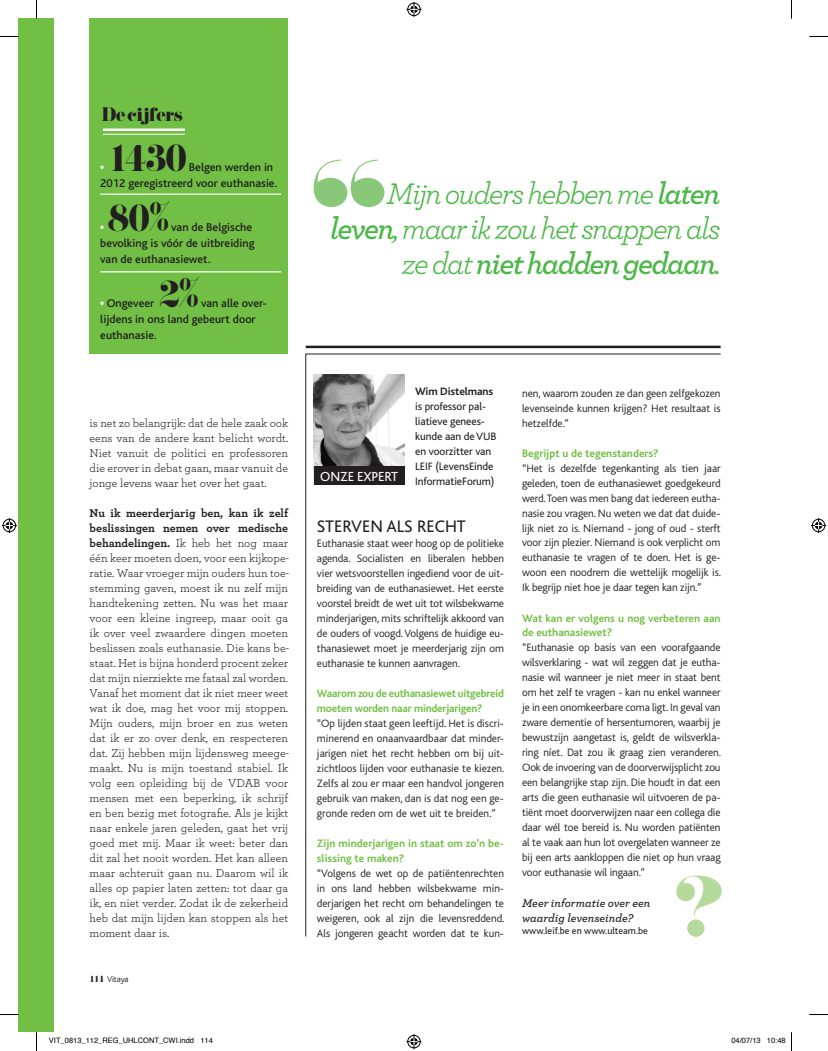
<style>
.page{position:relative;width:828px;height:1051px;background:#fff}
.page>*{position:absolute;margin:0;border:0;box-sizing:border-box;transform-origin:0 0}
.t1{font:149.88px "Pistilli";color:#88c878}
.t2{font:78px "Pistilli";color:#b6da9b}
.t3{font:36.25px "Pistilli";letter-spacing:-.07em;color:#231f20}
.t4{font:italic 31.25px/35px "Archer";letter-spacing:-.055em;color:#4cb848;text-align:right}
.t5{font:italic 600 31.25px "Archer";letter-spacing:-.055em;color:#4cb848}
.t6{font:17.5px "Bliss";color:#231f20}
.t7{font:17.5px "Pistilli";letter-spacing:-.05em;color:#231f20}
.t8{font:13.75px "Bliss";letter-spacing:-.01em;color:#fff}
.t9{font:11.88px/15px "Archer";color:#231f20;text-align:justify}
.t10{font:500 11.88px/16.2px "Bliss";color:#231f20}
.t11{font:italic 600 11.88px/15px "Archer";color:#231f20}
.t12{font:300 11.25px/15px "Bliss";letter-spacing:-.01em;color:#231f20;text-align:justify}
.t13{font:700 11.25px/15px "Bliss";color:#71bf44}
.t14{font:11.25px/15px "Bliss";letter-spacing:-.01em;color:#231f20}
.t15{font:700 11.25px "Bliss";letter-spacing:-.01em;color:#231f20}
.t16{font:10px "Bliss";color:#231f20}
.t17{font:300 8.75px "Bliss";letter-spacing:-.025em;color:#231f20}
.t18{font:7.5px "Helvetica";color:#000}
.s1{font-family:"Bliss";font-weight:800;font-size:11.88px;color:#fff}
.s2{font-weight:800;color:#fff}
.s3{font-weight:700}
.s4{font-family:"Pistilli";font-weight:400}
.s5{font-weight:600}
.s6{font-weight:400}
</style>
<div class="page">
<div style="left:19px;top:19px;width:35px;height:1013px;background:#71bf44"></div>
<svg style="left:305px;top:353px;width:416px;height:584px"></svg>
<img style="left:314px;top:375px;width:90px;height:91px">
<hr style="left:306px;top:346px;width:414px;height:2px;background:#231f20">
<div style="left:314px;top:466px;width:90px;height:19px;background:#231f20"></div>
<div style="left:90px;top:19px;width:198px;height:335px;background:#71bf44"></div>
<hr style="left:100px;top:194px;width:181px;height:1px;background:#fff">
<hr style="left:100px;top:271px;width:181px;height:1px;background:#fff">
<hr style="left:103px;top:128px;width:82px;height:3px;background:#fff">
<hr style="left:103px;top:134px;width:82px;height:1px;background:#fff">
<svg style="left:0;top:36px;width:19px;height:1px"></svg>
<svg style="left:809px;top:36px;width:19px;height:1px"></svg>
<svg style="left:0;top:1014px;width:19px;height:1px"></svg>
<svg style="left:809px;top:1014px;width:19px;height:1px"></svg>
<svg style="left:36px;top:0;width:1px;height:19px"></svg>
<svg style="left:36px;top:1032px;width:1px;height:19px"></svg>
<svg style="left:791px;top:0;width:1px;height:19px"></svg>
<svg style="left:406px;top:2px;width:15px;height:15px"></svg>
<svg style="left:406px;top:1034px;width:15px;height:15px"></svg>
<svg style="left:2px;top:518px;width:15px;height:15px"></svg>
<svg style="left:811px;top:518px;width:15px;height:15px"></svg>
<svg style="left:791px;top:1032px;width:1px;height:19px"></svg>
<h3 class="t7" style="left:101px;top:103px;width:83px">De cijfers</h3>
<h3 class="t3" style="left:100px;top:134px;width:89px"><span class="s1">•</span> 1430</h3>
<p class="t10" style="left:100px;top:159px;width:178px;text-indent:89px">Belgen werden in<br>2012 geregistreerd voor euthanasie.</p>
<h3 class="t3" style="left:100px;top:194px;width:72px"><span class="s1">•</span> 80%</h3>
<p class="t10" style="left:100px;top:219px;width:156px;text-indent:71px">van de Belgische bevolking is vóór de uitbreiding van de euthanasiewet.</p>
<p class="t10" style="left:100px;top:295px;width:55px"><span class="s2">•</span> Ongeveer</p>
<h3 class="t3" style="left:158px;top:270px;width:44px">2%</h3>
<p class="t10" style="left:100px;top:295px;width:168px;text-indent:101px">van alle over&shy;lijdens in ons land gebeurt door euthanasie.</p>
<p class="t9" style="left:90px;top:415px;width:200px">is net zo belangrijk: dat de hele zaak ook eens van de andere kant belicht wordt.<br>Niet vanuit de politici en professoren die erover in debat gaan, maar vanuit de jonge levens waar het over het gaat.</p>
<p class="t9" style="left:90px;top:505px;width:201px"><span class="s3">Nu ik meerderjarig ben, kan ik zelf beslissingen nemen over medische behandelingen.</span> Ik heb het nog maar één keer moeten doen, voor een kijkope&shy;ratie. Waar vroeger mijn ouders hun toe&shy;stemming gaven, moest ik nu zelf mijn handtekening zetten. Nu was het maar voor een kleine ingreep, maar ooit ga ik over veel zwaardere dingen moeten beslissen zoals euthanasie. Die kans be&shy;staat. Het is bijna honderd procent zeker dat mijn nierziekte me fataal zal worden.<br>Vanaf het moment dat ik niet meer weet wat ik doe, mag het voor mij stoppen.<br>Mijn ouders, mijn broer en zus weten dat ik er zo over denk, en respecteren dat. Zij hebben mijn lijdensweg meege&shy;maakt. Nu is mijn toestand stabiel. Ik volg een opleiding bij de VDAB voor mensen met een beperking, ik schrijf en ben bezig met fotografie. Als je kijkt naar enkele jaren geleden, gaat het vrij goed met mij. Maar ik weet: beter dan dit zal het nooit worden. Het kan alleen maar achteruit gaan nu. Daarom wil ik alles op papier laten zetten: tot daar ga ik, en niet verder. Zodat ik de zekerheid heb dat mijn lijden kan stoppen als het moment daar is.</p>
<p class="t17" style="left:90px;top:974px;width:40px"><span class="s4">114</span> Vitaya</p>
<h1 class="t1" style="left:307px;top:124px;width:85px">“</h1>
<h3 class="t4" style="left:330px;top:175px;width:392px">Mijn ouders hebben me <span class="s5">laten leven</span>, maar ik zou het snappen als</h3>
<h3 class="t5" style="left:401px;top:243px;width:320px"><span class="s6">ze dat</span> niet hadden gedaan<span class="s6">.</span></h3>
<p class="t15" style="left:415px;top:386px;width:79px">Wim Distelmans</p>
<p class="t14" style="left:415px;top:399px;width:83px">is professor pal&shy;liatieve genees&shy;kunde aan de VUB en voorzitter van<br>LEIF (LevensEinde<br>InformatieForum)</p>
<p class="t8" style="left:320px;top:469px;width:77px">onze expert</p>
<h3 class="t6" style="left:317px;top:517px;width:148px">Sterven als recht</h3>
<p class="t12" style="left:317px;top:535px;width:189px">Euthanasie staat weer hoog op de politieke agenda. Socialisten en liberalen hebben vier wetsvoorstellen ingediend voor de uit&shy;breiding van de euthanasiewet. Het eerste voorstel breidt de wet uit tot wilsbekwame minderjarigen, mits schriftelijk akkoord van de ouders of voogd. Volgens de huidige eu&shy;thanasiewet moet je meerderjarig zijn om euthanasie te kunnen aanvragen.</p>
<p class="t13" style="left:317px;top:686px;width:189px">Waarom zou de euthanasiewet uitgebreid moeten worden naar minderjarigen?</p>
<p class="t12" style="left:317px;top:715px;width:189px">“Op lijden staat geen leeftijd. Het is discri&shy;minerend en onaanvaardbaar dat minder&shy;jarigen niet het recht hebben om bij uit&shy;zichtloos lijden voor euthanasie te kiezen.<br>Zelfs al zou er maar een handvol jongeren gebruik van maken, dan is dat nog een ge&shy;gronde reden om de wet uit te breiden.”</p>
<p class="t13" style="left:317px;top:836px;width:189px">Zijn minderjarigen in staat om zo’n be&shy;slissing te maken?</p>
<p class="t12" style="left:317px;top:865px;width:189px">“Volgens de wet op de patiëntenrechten in ons land hebben wilsbekwame min&shy;derjarigen het recht om behandelingen te weigeren, ook al zijn die levensreddend.<br>Als jongeren geacht worden dat te kun-</p>
<p class="t12" style="left:522px;top:385px;width:200px">nen, waarom zouden ze dan geen zelfgekozen levenseinde kunnen krijgen? Het resultaat is hetzelfde.”</p>
<p class="t13" style="left:522px;top:446px;width:138px">Begrijpt u de tegenstanders?</p>
<p class="t12" style="left:522px;top:460px;width:200px">“Het is dezelfde tegenkanting als tien jaar geleden, toen de euthanasiewet goedgekeurd werd. Toen was men bang dat iedereen eutha&shy;nasie zou vragen. Nu weten we dat dat duide&shy;lijk niet zo is. Niemand - jong of oud - sterft voor zijn plezier. Niemand is ook verplicht om euthanasie te vragen of te doen. Het is ge&shy;woon een noodrem die wettelijk mogelijk is.<br>Ik begrijp niet hoe je daar tegen kan zijn.”</p>
<p class="t13" style="left:522px;top:610px;width:200px">Wat kan er volgens u nog verbeteren aan de euthanasiewet?</p>
<p class="t12" style="left:522px;top:640px;width:200px">“Euthanasie op basis van een voorafgaande wilsverklaring - wat wil zeggen dat je eutha&shy;nasie wil wanneer je niet meer in staat bent om het zelf te vragen - kan nu enkel wanneer je in een onomkeerbare coma ligt. In geval van zware dementie of hersentumoren, waarbij je bewustzijn aangetast is, geldt de wilsverkla&shy;ring níet. Dat zou ik graag zien veranderen.<br>Ook de invoering van de doorverwijsplicht zou een belangrijke stap zijn. Die houdt in dat een arts die geen euthanasie wil uitvoeren de pa&shy;tiënt moet doorverwijzen naar een collega die daar wél toe bereid is. Nu worden patiënten al te vaak aan hun lot overgelaten wanneer ze bij een arts aankloppen die niet op hun vraag voor euthanasie wil ingaan.”</p>
<p class="t11" style="left:522px;top:895px;width:130px">Meer informatie over een waardig levenseinde?</p>
<p class="t16" style="left:522px;top:925px;width:127px">www.leif.be en www.ulteam.be</p>
<h2 class="t2" style="left:672px;top:857px;width:54px">?</h2>
<p class="t18" style="left:49px;top:1035px;width:165px">VIT_0813_112_REG_UHLCONT_CWI.indd 114</p>
<p class="t18" style="left:731px;top:1035px;width:56px">04/07/13 10:48</p>
</div>
